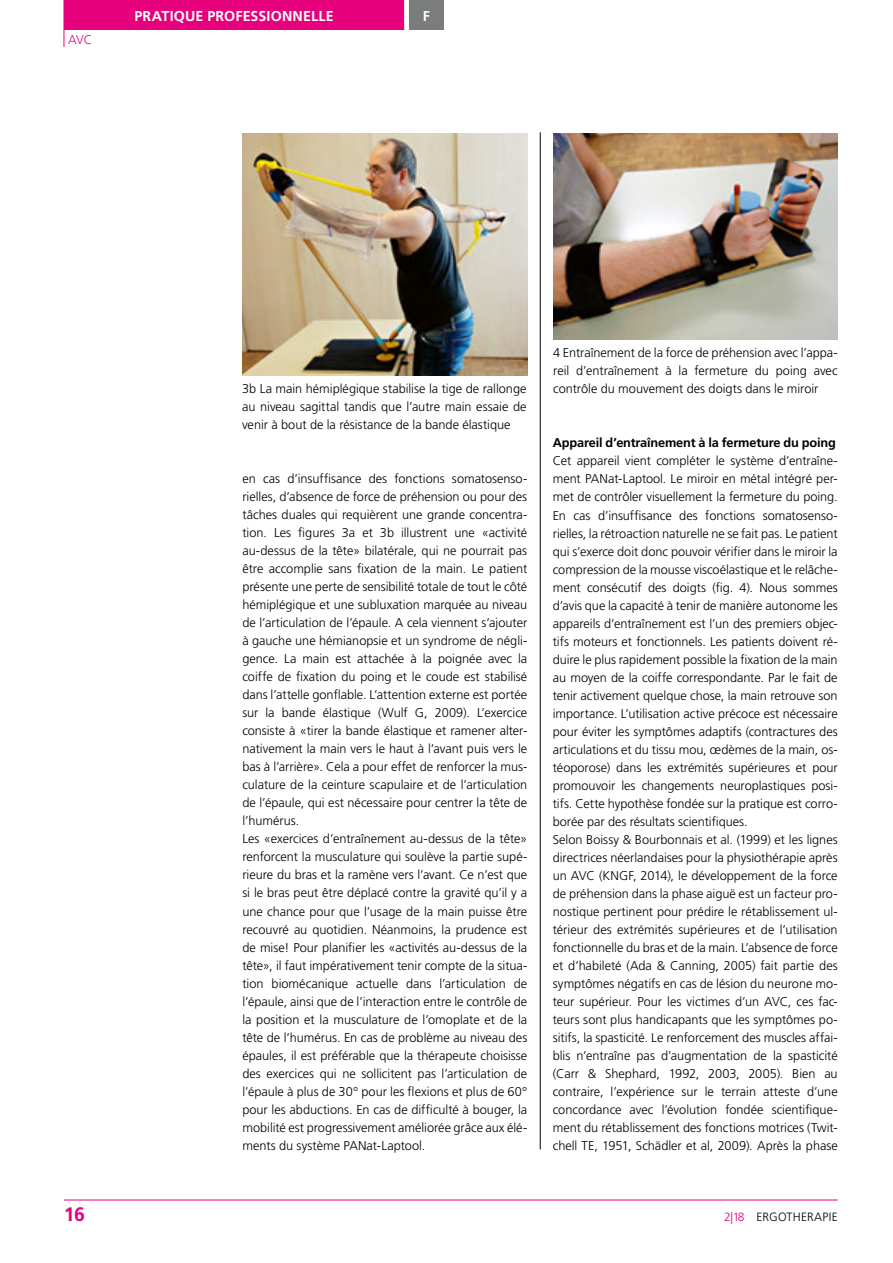
<style>
.page{position:relative;width:893px;height:1263px;background:#fff}
.page>*{position:absolute;margin:0;border:0;box-sizing:border-box;transform-origin:0 0}
.t1{font:700 19.5px "Frutiger LT Std";color:#e6007c}
.t2{font:700 14.25px "Frutiger LT Std";letter-spacing:.01em;color:#fff}
.t3{font:300 12.75px/18px "Frutiger LT Std";letter-spacing:-.005em;color:#000}
.t4{font:700 12.75px "Frutiger LT Std";letter-spacing:-.015em;color:#000}
.t5{font:300 12.75px "Frutiger LT Std";color:#e6007c}
.t6{font:300 12px "Frutiger LT Std";letter-spacing:.01em;color:#000}
.s1{color:#e6007c}
</style>
<div class="page">
<hr style="left:64px;top:1200px;width:774px;height:1px;background:#e6007c">
<hr style="left:540px;top:132px;width:1px;height:1017px;background:#000">
<div style="left:64px;top:0;width:340px;height:30px;background:#e6007c"></div>
<svg style="left:404px;top:0;width:1px;height:30px"></svg>
<div style="left:409px;top:0;width:35px;height:30px;background:#7b7d7c"></div>
<svg style="left:64px;top:30px;width:1px;height:17px"></svg>
<img style="left:242px;top:133px;width:285px;height:242px">
<img style="left:553px;top:133px;width:285px;height:206px">
<p class="t5" style="left:68px;top:32px;width:26px">AVC</p>
<p class="t2" style="left:135px;top:8px;width:201px">PRATIQUE PROFESSIONNELLE</p>
<p class="t2" style="left:423px;top:8px;width:9px">F</p>
<p class="t3" style="left:242px;top:380px;width:286px;text-align:justify">3b La main hémiplégique stabilise la tige de rallonge au niveau sagittal tandis que l’autre main essaie de venir à bout de la résistance de la bande élastique</p>
<p class="t3" style="left:242px;top:470px;width:286px">en cas d’insuffisance des fonctions somatosenso&shy;rielles, d’absence de force de préhension ou pour des tâches duales qui requièrent une grande concentra&shy;tion. Les figures 3a et 3b illustrent une «activité au-dessus de la tête» bilatérale, qui ne pourrait pas être accomplie sans fixation de la main. Le patient présente une perte de sensibilité totale de tout le côté hémiplégique et une subluxation marquée au niveau de l’articulation de l’épaule. A cela viennent s’ajouter à gauche une hémianopsie et un syndrome de négli&shy;gence. La main est attachée à la poignée avec la coiffe de fixation du poing et le coude est stabilisé dans l’attelle gonflable. L’attention externe est portée sur la bande élastique (Wulf G, 2009). L’exercice consiste à «tirer la bande élastique et ramener alter&shy;nativement la main vers le haut à l’avant puis vers le bas à l’arrière». Cela a pour effet de renforcer la mus&shy;culature de la ceinture scapulaire et de l’articulation de l’épaule, qui est nécessaire pour centrer la tête de l’humérus.<br>Les «exercices d’entraînement au-dessus de la tête» renforcent la musculature qui soulève la partie supé&shy;rieure du bras et la ramène vers l’avant. Ce n’est que si le bras peut être déplacé contre la gravité qu’il y a une chance pour que l’usage de la main puisse être recouvré au quotidien. Néanmoins, la prudence est de mise! Pour planifier les «activités au-dessus de la tête», il faut impérativement tenir compte de la situa&shy;tion biomécanique actuelle dans l’articulation de l’épaule, ainsi que de l’interaction entre le contrôle de la position et la musculature de l’omoplate et de la tête de l’humérus. En cas de problème au niveau des épaules, il est préférable que la thérapeute choisisse des exercices qui ne sollicitent pas l’articulation de l’épaule à plus de 30° pour les flexions et plus de 60° pour les abductions. En cas de difficulté à bouger, la mobilité est progressivement améliorée grâce aux élé&shy;ments du système PANat-Laptool.</p>
<p class="t3" style="left:553px;top:344px;width:286px;text-align:justify">4 Entraînement de la force de préhension avec l’appa&shy;reil d’entraînement à la fermeture du poing avec contrôle du mouvement des doigts dans le miroir</p>
<p class="t4" style="left:553px;top:436px;width:285px">Appareil d’entraînement à la fermeture du poing</p>
<p class="t3" style="left:553px;top:452px;width:286px">Cet appareil vient compléter le système d’entraîne&shy;ment PANat-Laptool. Le miroir en métal intégré per&shy;met de contrôler visuellement la fermeture du poing.<br>En cas d’insuffisance des fonctions somatosenso&shy;rielles, la rétroaction naturelle ne se fait pas. Le patient qui s’exerce doit donc pouvoir vérifier dans le miroir la compression de la mousse viscoélastique et le relâche&shy;ment consécutif des doigts (fig. 4). Nous sommes d’avis que la capacité à tenir de manière autonome les appareils d’entraînement est l’un des premiers objec&shy;tifs moteurs et fonctionnels. Les patients doivent ré&shy;duire le plus rapidement possible la fixation de la main au moyen de la coiffe correspondante. Par le fait de tenir activement quelque chose, la main retrouve son importance. L’utilisation active précoce est nécessaire pour éviter les symptômes adaptifs (contractures des articulations et du tissu mou, œdèmes de la main, os&shy;téoporose) dans les extrémités supérieures et pour promouvoir les changements neuroplastiques posi&shy;tifs. Cette hypothèse fondée sur la pratique est corro&shy;borée par des résultats scientifiques.<br>Selon Boissy &amp; Bourbonnais et al. (1999) et les lignes directrices néerlandaises pour la physiothérapie après un AVC (KNGF, 2014), le développement de la force de préhension dans la phase aiguë est un facteur pro&shy;nostique pertinent pour prédire le rétablissement ul&shy;térieur des extrémités supérieures et de l’utilisation fonctionnelle du bras et de la main. L’absence de force et d’habileté (Ada &amp; Canning, 2005) fait partie des symptômes négatifs en cas de lésion du neurone mo&shy;teur supérieur. Pour les victimes d’un AVC, ces fac&shy;teurs sont plus handicapants que les symptômes po&shy;sitifs, la spasticité. Le renforcement des muscles affai&shy;blis n’entraîne pas d’augmentation de la spasticité (Carr &amp; Shephard, 1992, 2003, 2005). Bien au contraire, l’expérience sur le terrain atteste d’une concordance avec l’évolution fondée scientifique&shy;ment du rétablissement des fonctions motrices (Twit&shy;chell TE, 1951, Schädler et al, 2009). Après la phase</p>
<h1 class="t1" style="left:64px;top:1203px;width:23px">16</h1>
<p class="t6" style="left:724px;top:1210px;width:115px"><span class="s1">2|18</span> ERGOTHERAPIE</p>
</div>
